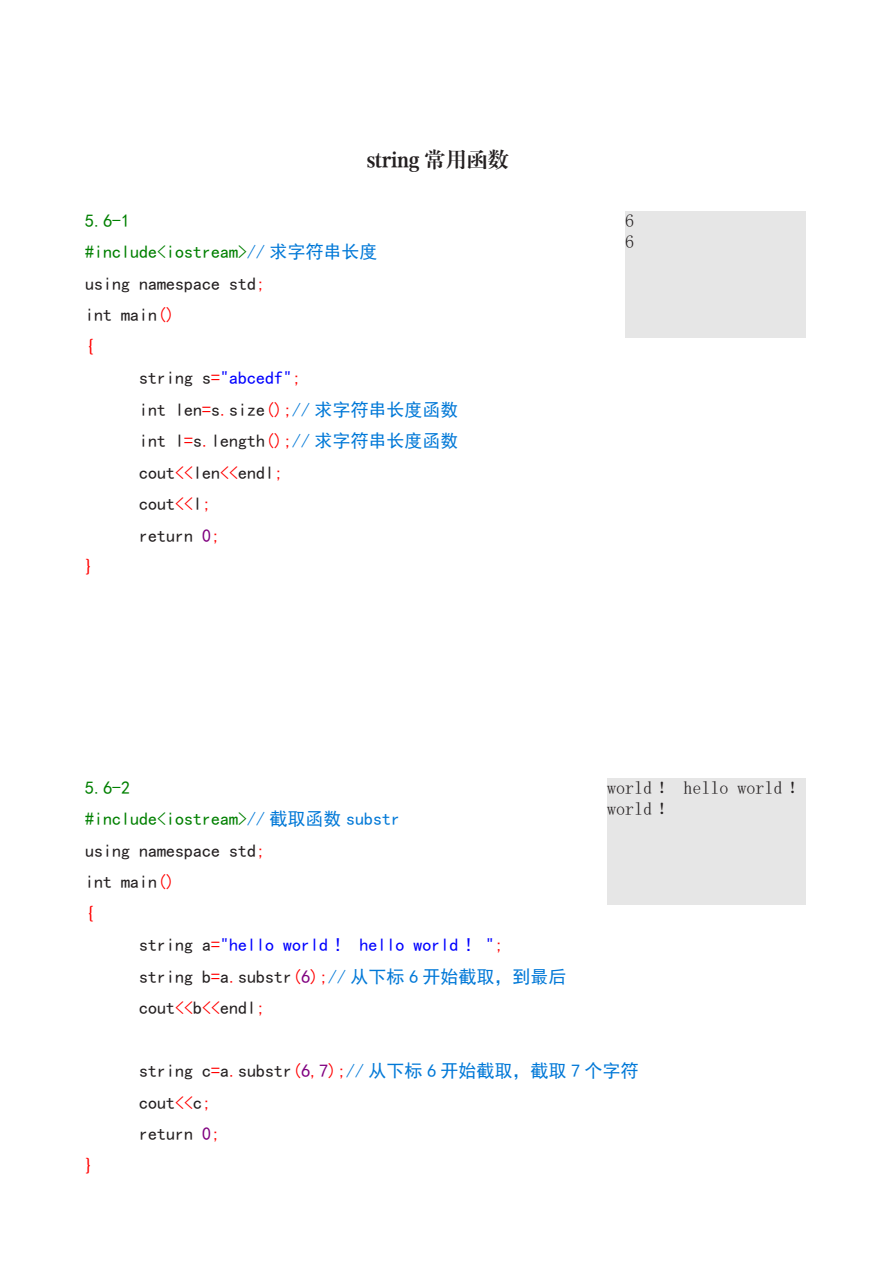
<style>
.page{position:relative;width:893px;height:1263px;background:#fff}
.page>*{position:absolute;margin:0;border:0;box-sizing:border-box;transform-origin:0 0}
.t1{font:21px "FZXBS GB1 4";color:#231f20}
.t2{font:18px "Sim Hei";color:#231f20}
.t3{font:18px "Sim Hei";color:#008000}
.t4{font:18px "Sim Hei";color:#00f}
.t5{font:18px "Sim Hei";color:#0078d7}
.t6{font:18px "Sim Sun";color:#231f20}
.t7{font:18px "Sim Hei";color:#f00}
.s1{color:#0078d7}
.s2{color:#f00}
.s3{color:#231f20}
.s4{color:#800080}
</style>
<div class="page">
<div style="left:625px;top:211px;width:180px;height:126px;background:#e6e6e6"></div>
<div style="left:607px;top:778px;width:198px;height:126px;background:#e6e6e6"></div>
<p class="t1" style="left:367px;top:148px;width:143px">string 常用函数</p>
<p class="t3" style="left:85px;top:211px;width:46px">5.6-1</p>
<p class="t3" style="left:85px;top:243px;width:294px">#include&lt;iostream&gt;<span class="s1">// 求字符串长度</span></p>
<p class="t2" style="left:85px;top:274px;width:181px">using namespace std<span class="s2">;</span></p>
<p class="t2" style="left:85px;top:306px;width:91px">int main<span class="s2">()</span></p>
<p class="t7" style="left:85px;top:337px;width:10px">{</p>
<p class="t4" style="left:139px;top:369px;width:163px"><span class="s3">string s</span><span class="s2">=</span>"abcedf"<span class="s2">;</span></p>
<p class="t2" style="left:139px;top:400px;width:321px">int len<span class="s2">=</span>s<span class="s2">.</span>size<span class="s2">();</span><span class="s1">// 求字符串长度函数</span></p>
<p class="t2" style="left:139px;top:432px;width:321px">int l<span class="s2">=</span>s<span class="s2">.</span>length<span class="s2">();</span><span class="s1">// 求字符串长度函数</span></p>
<p class="t2" style="left:139px;top:463px;width:145px">cout<span class="s2">&lt;&lt;</span>len<span class="s2">&lt;&lt;</span>endl<span class="s2">;</span></p>
<p class="t2" style="left:139px;top:495px;width:73px">cout<span class="s2">&lt;&lt;</span>l<span class="s2">;</span></p>
<p class="t2" style="left:139px;top:526px;width:82px">return <span class="s4">0</span><span class="s2">;</span></p>
<p class="t7" style="left:85px;top:558px;width:10px">}</p>
<p class="t6" style="left:625px;top:211px;width:10px">6</p>
<p class="t6" style="left:625px;top:233px;width:10px">6</p>
<p class="t3" style="left:85px;top:778px;width:46px">5.6-2</p>
<p class="t3" style="left:85px;top:810px;width:316px">#include&lt;iostream&gt;<span class="s1">// 截取函数 substr</span></p>
<p class="t2" style="left:85px;top:841px;width:181px">using namespace std<span class="s2">;</span></p>
<p class="t2" style="left:85px;top:873px;width:91px">int main<span class="s2">()</span></p>
<p class="t7" style="left:85px;top:904px;width:10px">{</p>
<p class="t4" style="left:139px;top:936px;width:366px"><span class="s3">string a</span><span class="s2">=</span>"hello world ！ hello world ！ "<span class="s2">;</span></p>
<p class="t2" style="left:139px;top:967px;width:429px">string b<span class="s2">=</span>a<span class="s2">.</span>substr<span class="s2">(</span><span class="s4">6</span><span class="s2">);</span><span class="s1">// 从下标 6 开始截取，到最后</span></p>
<p class="t2" style="left:139px;top:999px;width:127px">cout<span class="s2">&lt;&lt;</span>b<span class="s2">&lt;&lt;</span>endl<span class="s2">;</span></p>
<p class="t6" style="left:607px;top:778px;width:199px">world ！ hello world ！</p>
<p class="t6" style="left:607px;top:800px;width:69px">world ！</p>
<p class="t7" style="left:85px;top:1156px;width:10px">}</p>
<p class="t5" style="left:139px;top:1062px;width:501px"><span class="s3">string c</span><span class="s2">=</span><span class="s3">a</span><span class="s2">.</span><span class="s3">substr</span><span class="s2">(</span><span class="s4">6</span><span class="s2">,</span><span class="s4">7</span><span class="s2">);</span>// 从下标 6 开始截取，截取 7 个字符</p>
<p class="t2" style="left:139px;top:1093px;width:73px">cout<span class="s2">&lt;&lt;</span>c<span class="s2">;</span></p>
<p class="t2" style="left:139px;top:1125px;width:82px">return <span class="s4">0</span><span class="s2">;</span></p>
</div>
